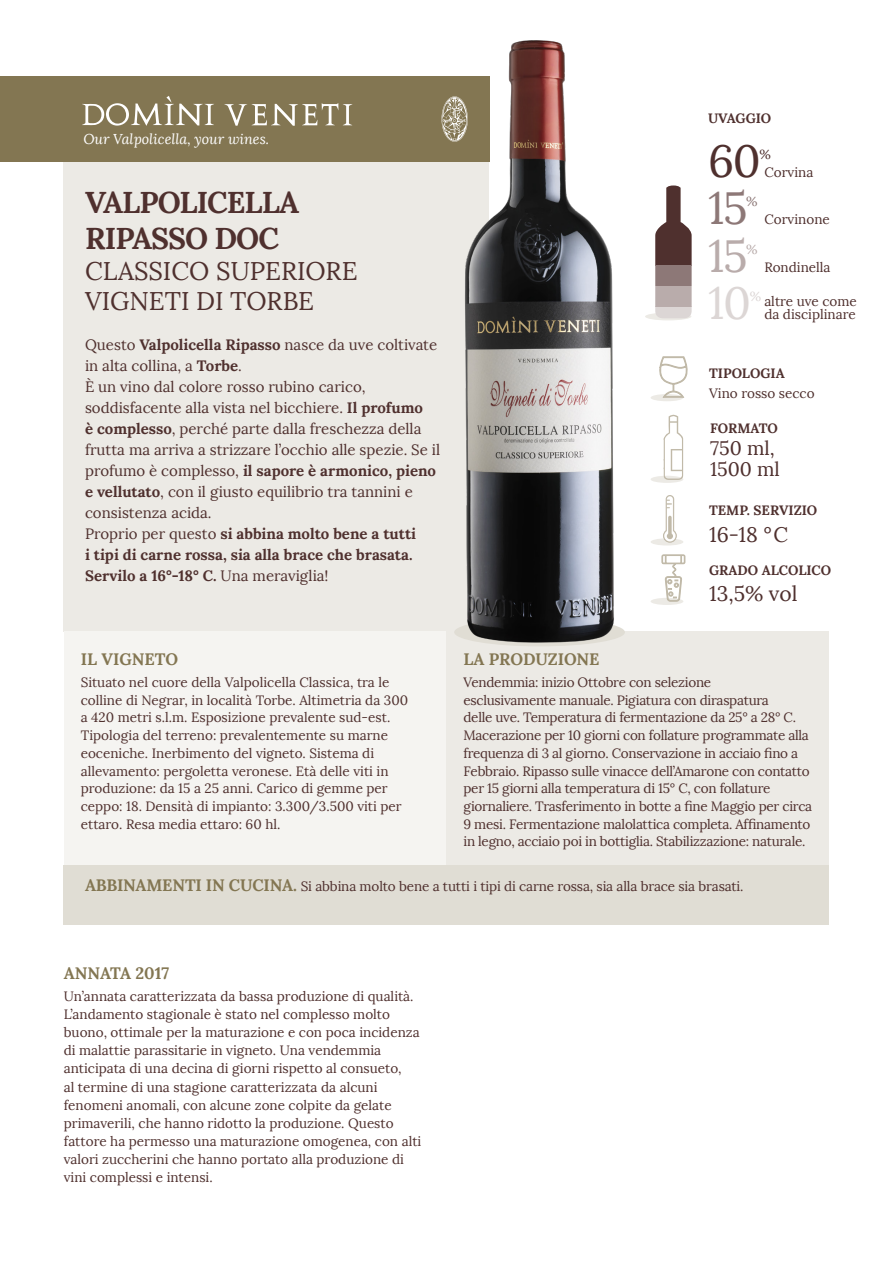
<style>
.page{position:relative;width:893px;height:1263px;background:#fff}
.page>*{position:absolute;margin:0;border:0;box-sizing:border-box;transform-origin:0 0}
.t1{font:45px "Lora";color:#4f302e}
.t2{font:45px "Lora";color:#8d7877}
.t3{font:45px "Lora";color:#b9acab}
.t4{font:45px "Lora";color:#dcd6d5}
.t5{font:700 30px/36px "Lora";letter-spacing:-.03em;color:#4f302e}
.t6{font:25.5px "Lora";color:#4f302e}
.t7{font:21px "Lora";color:#4f302e}
.t8{font:19.5px/21px "Lora";color:#4f302e}
.t9{font:700 16.5px "Lora";color:#837652}
.t10{font:15px/21px "Lora";color:#4f302e}
.t11{font:700 15px/21px "Lora";color:#4f302e}
.t12{font:italic 14.25px "Lora";color:#fff}
.t13{font:13.5px/18px "Lora";color:#4f302e}
.t14{font:13.5px/17.7px "Lora";letter-spacing:-.02em;color:#4f302e}
.t15{font:700 13.5px "Lora";color:#4f302e}
.t16{font:13.2px "Lora";color:#4f302e}
.t17{font:13.2px "Lora";color:#8d7877}
.t18{font:13.2px "Lora";color:#b9acab}
.t19{font:13.2px "Lora";color:#dcd6d5}
.s1{font-weight:700}
.s2{font-weight:400}
.s3{font-weight:700;font-size:16.5px;color:#837652}
</style>
<div class="page">
<div style="left:645px;top:313px;width:46px;height:7px;background:#eceae5;border-radius:50%"></div>
<div style="left:651px;top:598px;width:32px;height:7px;background:#eceae5;border-radius:50%"></div>
<div style="left:651px;top:394px;width:32px;height:7px;background:#eceae5;border-radius:50%"></div>
<svg style="left:659px;top:356px;width:29px;height:42px"></svg>
<svg style="left:662px;top:554px;width:23px;height:47px"></svg>
<div style="left:651px;top:476px;width:32px;height:7px;background:#eceae5;border-radius:50%"></div>
<svg style="left:663px;top:414px;width:20px;height:66px"></svg>
<div style="left:651px;top:538px;width:32px;height:7px;background:#eceae5;border-radius:50%"></div>
<svg style="left:663px;top:495px;width:14px;height:48px"></svg>
<div style="left:64px;top:865px;width:765px;height:59px;background:#e0ddd4"></div>
<div style="left:64px;top:162px;width:425px;height:469px;background:#eceae5"></div>
<div style="left:64px;top:631px;width:382px;height:234px;background:#f5f4f1"></div>
<div style="left:446px;top:631px;width:383px;height:234px;background:#eceae5"></div>
<div style="left:655px;top:306px;width:37px;height:12px;background:#dcd6d5"></div>
<svg style="left:655px;top:185px;width:37px;height:81px;fill:#4f302e"></svg>
<div style="left:655px;top:266px;width:37px;height:20px;background:#8d7877"></div>
<div style="left:655px;top:286px;width:37px;height:20px;background:#b9acab"></div>
<img style="left:454px;top:40px;width:171px;height:606px">
<div style="left:0;top:77px;width:489px;height:85px;background:#837652"></div>
<svg style="left:82px;top:96px;width:132px;height:30px"></svg>
<svg style="left:224px;top:103px;width:129px;height:23px"></svg>
<svg style="left:442px;top:96px;width:26px;height:46px"></svg>
<p class="t12" style="left:83px;top:130px;width:187px">Our Valpolicella, your wines.</p>
<p class="t5" style="left:85px;top:184px;width:216px">VALPOLICELLA<br>RIPASSO DOC</p>
<p class="t6" style="left:85px;top:255px;width:274px">CLASSICO SUPERIORE</p>
<p class="t6" style="left:85px;top:286px;width:231px">VIGNETI DI TORBE</p>
<p class="t10" style="left:85px;top:335px;width:354px">Questo <span class="s1">Valpolicella Ripasso</span> nasce da uve coltivate in alta collina, a <span class="s1">Torbe</span>.</p>
<p class="t10" style="left:85px;top:377px;width:357px">È un vino dal colore rosso rubino carico, soddisfacente alla vista nel bicchiere. <span class="s1">Il profumo<br>è complesso</span>, perché parte dalla freschezza della frutta ma arriva a strizzare l’occhio alle spezie. Se il profumo è complesso, <span class="s1">il sapore è armonico, pieno e vellutato</span>, con il giusto equilibrio tra tannini e consistenza acida.</p>
<p class="t11" style="left:85px;top:523px;width:333px"><span class="s2">Proprio per questo</span> si abbina molto bene a tutti i tipi di carne rossa, sia alla brace che brasata.<br>Servilo a 16°-18° C. <span class="s2">Una meraviglia!</span></p>
<p class="t9" style="left:81px;top:648px;width:99px">IL VIGNETO</p>
<p class="t13" style="left:81px;top:673px;width:329px">Situato nel cuore della Valpolicella Classica, tra le colline di Negrar, in località Torbe. Altimetria da 300 a 420 metri s.l.m. Esposizione prevalente sud-est.<br>Tipologia del terreno: prevalentemente su marne eoceniche. Inerbimento del vigneto. Sistema di allevamento: pergoletta veronese. Età delle viti in produzione: da 15 a 25 anni. Carico di gemme per ceppo: 18. Densità di impianto: 3.300/3.500 viti per ettaro. Resa media ettaro: 60 hl.</p>
<p class="t15" style="left:708px;top:110px;width:65px">UVAGGIO</p>
<p class="t1" style="left:708px;top:133px;width:54px">60</p>
<p class="t16" style="left:759px;top:146px;width:13px">%</p>
<p class="t2" style="left:708px;top:180px;width:41px">15</p>
<p class="t17" style="left:746px;top:193px;width:13px">%</p>
<p class="t3" style="left:708px;top:228px;width:41px">15</p>
<p class="t18" style="left:746px;top:241px;width:13px">%</p>
<p class="t13" style="left:764px;top:163px;width:51px">Corvina</p>
<p class="t13" style="left:764px;top:210px;width:67px">Corvinone</p>
<p class="t13" style="left:764px;top:258px;width:68px">Rondinella</p>
<p class="t4" style="left:708px;top:276px;width:45px">10</p>
<p class="t19" style="left:750px;top:288px;width:13px">%</p>
<p class="t13" style="left:764px;top:294px;width:94px;line-height:13.5px">altre uve come da disciplinare</p>
<p class="t15" style="left:709px;top:365px;width:77px">TIPOLOGIA</p>
<p class="t13" style="left:709px;top:384px;width:107px">Vino rosso secco</p>
<p class="t15" style="left:710px;top:419px;width:69px">FORMATO</p>
<p class="t8" style="left:710px;top:438px;width:71px">750 ml,<br>1500 ml</p>
<p class="t15" style="left:709px;top:502px;width:110px">TEMP. SERVIZIO</p>
<p class="t7" style="left:709px;top:521px;width:81px">16-18 °C</p>
<p class="t15" style="left:709px;top:561px;width:124px">GRADO ALCOLICO</p>
<p class="t7" style="left:709px;top:581px;width:90px">13,5% vol</p>
<p class="t9" style="left:463px;top:648px;width:138px">LA PRODUZIONE</p>
<p class="t14" style="left:463px;top:673px;width:350px">Vendemmia: inizio Ottobre con selezione<br>esclusivamente manuale. Pigiatura con diraspatura<br>delle uve. Temperatura di fermentazione da 25° a 28° C.<br>Macerazione per 10 giorni con follature programmate alla frequenza di 3 al giorno. Conservazione in acciaio fino a Febbraio. Ripasso sulle vinacce dell’Amarone con contatto per 15 giorni alla temperatura di 15° C, con follature giornaliere. Trasferimento in botte a fine Maggio per circa 9 mesi. Fermentazione malolattica completa. Affinamento in legno, acciaio poi in bottiglia. Stabilizzazione: naturale.</p>
<p class="t13" style="left:85px;top:877px;width:660px"><span class="s3">ABBINAMENTI IN CUCINA.</span> Si abbina molto bene a tutti i tipi di carne rossa, sia alla brace sia brasati.</p>
<p class="t9" style="left:64px;top:963px;width:107px">ANNATA 2017</p>
<p class="t13" style="left:64px;top:988px;width:359px">Un’annata caratterizzata da bassa produzione di qualità.<br>L’andamento stagionale è stato nel complesso molto buono, ottimale per la maturazione e con poca incidenza di malattie parassitarie in vigneto. Una vendemmia anticipata di una decina di giorni rispetto al consueto,<br>al termine di una stagione caratterizzata da alcuni fenomeni anomali, con alcune zone colpite da gelate primaverili, che hanno ridotto la produzione. Questo fattore ha permesso una maturazione omogenea, con alti valori zuccherini che hanno portato alla produzione di vini complessi e intensi.</p>
</div>
